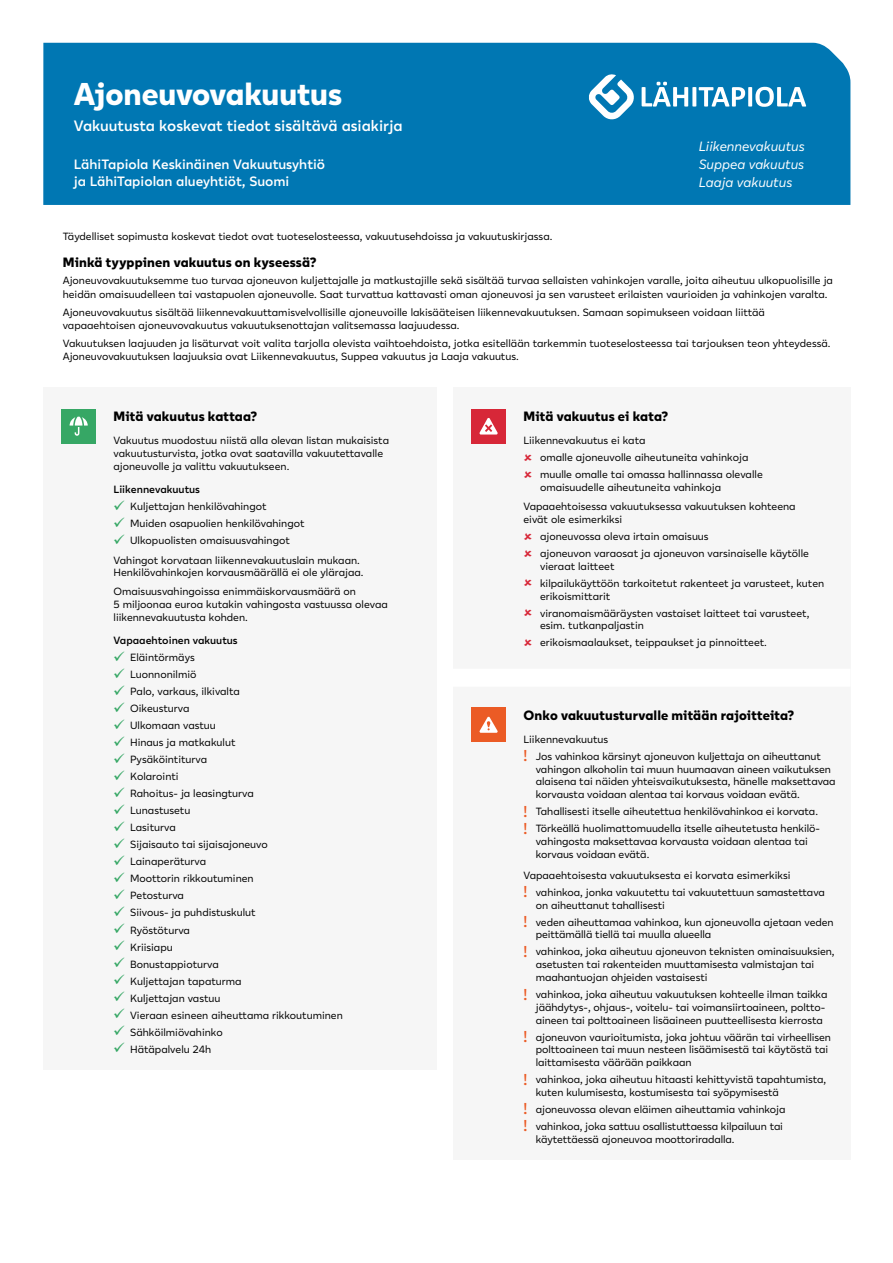
<style>
.page{position:relative;width:893px;height:1263px;background:#fff}
.page>*{position:absolute;margin:0;border:0;box-sizing:border-box;transform-origin:0 0}
.Vakuutus_otsikko2{font:800 31.5px "Lahi Tapiola Sans";color:#fff}
.Vakuutus_tiedot2{font:600 15px "Lahi Tapiola Sans";color:#fff}
.Alaotsikko{font:800 13.5px "Lahi Tapiola Sans";letter-spacing:.01em;color:#000}
.Vakuutusyhtiot2{font:600 13.5px/16.5px "Lahi Tapiola Sans";color:#fff}
.Laajuus{font:italic 13.5px "Lahi Tapiola Sans";color:#fff}
.Alku_Alaotsikko{font:800 13.5px "Lahi Tapiola Sans";letter-spacing:.015em;color:#000}
.Alku_Leipis{font:10.5px/12.8px "Lahi Tapiola Sans";color:#000}
.Leipäteksti_vihreä_v{font:10.5px/12.8px "Lahi Tapiola Sans";color:#000}
.Leipäteksti_ruksilla{font:10.5px/12.8px "Lahi Tapiola Sans";color:#000}
.Leipäteksti_huutomer{font:10.5px "Lahi Tapiola Sans";color:#000}
.Kappaleiden_otsikko{font:600 10.5px "Lahi Tapiola Sans";color:#000}
.s1{color:#36a765}
.s2{font-weight:600;font-size:15px;color:#eb5b25}
</style>
<div class="page">
<div style="left:43px;top:43px;width:807px;height:162px;background:#0077b3"></div>
<svg style="left:642px;top:82px;width:164px;height:25px"></svg>
<svg style="left:588px;top:74px;width:47px;height:47px"></svg>
<div style="left:43px;top:387px;width:393px;height:682px;background:#f6f6f6"></div>
<div style="left:62px;top:409px;width:34px;height:34px;background:#36a765"></div>
<svg style="left:70px;top:417px;width:18px;height:19px"></svg>
<div style="left:453px;top:387px;width:397px;height:772px;background:#f6f6f6"></div>
<div style="left:453px;top:669px;width:397px;height:18px;background:#fff"></div>
<div style="left:472px;top:409px;width:34px;height:34px;background:#d72738"></div>
<svg style="left:479px;top:418px;width:19px;height:16px"></svg>
<div style="left:472px;top:708px;width:34px;height:34px;background:#eb5b25"></div>
<svg style="left:479px;top:716px;width:19px;height:17px"></svg>
<h1 class="Vakuutus_otsikko2" style="left:74px;top:68px;width:270px">Ajoneuvovakuutus</h1>
<p class="Vakuutus_tiedot2" style="left:74px;top:115px;width:330px">Vakuutusta koskevat tiedot sisältävä asiakirja</p>
<p class="Vakuutusyhtiot2" style="left:74px;top:155px;width:253px">LähiTapiola Keskinäinen Vakuutusyhtiö ja LähiTapiolan alueyhtiöt, Suomi</p>
<p class="Laajuus" style="left:699px;top:136px;width:107px">Liikennevakuutus</p>
<p class="Laajuus" style="left:699px;top:154px;width:107px">Suppea vakuutus</p>
<p class="Laajuus" style="left:699px;top:172px;width:95px">Laaja vakuutus</p>
<p class="Alku_Leipis" style="left:63px;top:229px;width:491px">Täydelliset sopimusta koskevat tiedot ovat tuoteselosteessa, vakuutusehdoissa ja vakuutuskirjassa.</p>
<h2 class="Alku_Alaotsikko" style="left:63px;top:251px;width:255px">Minkä tyyppinen vakuutus on kyseessä?</h2>
<p class="Alku_Leipis" style="left:63px;top:273px;width:772px;line-height:13.5px">Ajoneuvovakuutuksemme tuo turvaa ajoneuvon kuljettajalle ja matkustajille sekä sisältää turvaa sellaisten vahinkojen varalle, joita aiheutuu ulkopuolisille ja heidän omaisuudelleen tai vastapuolen ajoneuvolle. Saat turvattua kattavasti oman ajoneuvosi ja sen varusteet erilaisten vaurioiden ja vahinkojen varalta.</p>
<p class="Alku_Leipis" style="left:63px;top:305px;width:704px;line-height:13.5px">Ajoneuvovakuutus sisältää liikennevakuuttamisvelvollisille ajoneuvoille lakisääteisen liikennevakuutuksen. Samaan sopimukseen voidaan liittää vapaaehtoisen ajoneuvovakuutus vakuutuksenottajan valitsemassa laajuudessa.</p>
<p class="Alku_Leipis" style="left:63px;top:336px;width:769px;line-height:13.5px">Vakuutuksen laajuuden ja lisäturvat voit valita tarjolla olevista vaihtoehdoista, jotka esitellään tarkemmin tuoteselosteessa tai tarjouksen teon yhteydessä.<br>Ajoneuvovakuutuksen laajuuksia ovat Liikennevakuutus, Suppea vakuutus ja Laaja vakuutus.</p>
<h2 class="Alaotsikko" style="left:113px;top:405px;width:145px">Mitä vakuutus kattaa?</h2>
<p class="Leipäteksti_vihreä_v" style="left:114px;top:434px;width:277px">Vakuutus muodostuu niistä alla olevan listan mukaisista vakuutusturvista, jotka ovat saatavilla vakuutettavalle ajoneuvolle ja valittu vakuutukseen.</p>
<h3 class="Kappaleiden_otsikko" style="left:114px;top:482px;width:88px">Liikennevakuutus</h3>
<p class="Alku_Leipis" style="left:113px;top:500px;width:155px"><span class="s1">✓</span> Kuljettajan henkilövahingot</p>
<p class="Alku_Leipis" style="left:113px;top:517px;width:193px"><span class="s1">✓</span> Muiden osapuolien henkilövahingot</p>
<p class="Alku_Leipis" style="left:113px;top:534px;width:178px"><span class="s1">✓</span> Ulkopuolisten omaisuusvahingot</p>
<p class="Leipäteksti_vihreä_v" style="left:114px;top:553px;width:252px">Vahingot korvataan liikennevakuutuslain mukaan.<br>Henkilövahinkojen korvausmäärällä ei ole ylärajaa.</p>
<p class="Leipäteksti_vihreä_v" style="left:114px;top:585px;width:276px">Omaisuusvahingoissa enimmäiskorvausmäärä on<br>5 miljoonaa euroa kutakin vahingosta vastuussa olevaa liikennevakuutusta kohden.</p>
<h3 class="Kappaleiden_otsikko" style="left:114px;top:633px;width:126px">Vapaaehtoinen vakuutus</h3>
<p class="Alku_Leipis" style="left:113px;top:651px;width:83px"><span class="s1">✓</span> Eläintörmäys</p>
<p class="Alku_Leipis" style="left:113px;top:668px;width:85px"><span class="s1">✓</span> Luonnonilmiö</p>
<p class="Alku_Leipis" style="left:113px;top:685px;width:128px"><span class="s1">✓</span> Palo, varkaus, ilkivalta</p>
<p class="Alku_Leipis" style="left:113px;top:702px;width:78px"><span class="s1">✓</span> Oikeusturva</p>
<p class="Alku_Leipis" style="left:113px;top:719px;width:104px"><span class="s1">✓</span> Ulkomaan vastuu</p>
<p class="Alku_Leipis" style="left:113px;top:736px;width:124px"><span class="s1">✓</span> Hinaus ja matkakulut</p>
<p class="Alku_Leipis" style="left:113px;top:753px;width:96px"><span class="s1">✓</span> Pysäköintiturva</p>
<p class="Alku_Leipis" style="left:113px;top:770px;width:67px"><span class="s1">✓</span> Kolarointi</p>
<p class="Alku_Leipis" style="left:113px;top:787px;width:142px"><span class="s1">✓</span> Rahoitus- ja leasingturva</p>
<p class="Alku_Leipis" style="left:113px;top:804px;width:79px"><span class="s1">✓</span> Lunastusetu</p>
<p class="Alku_Leipis" style="left:113px;top:821px;width:64px"><span class="s1">✓</span> Lasiturva</p>
<p class="Alku_Leipis" style="left:113px;top:838px;width:156px"><span class="s1">✓</span> Sijaisauto tai sijaisajoneuvo</p>
<p class="Alku_Leipis" style="left:113px;top:855px;width:95px"><span class="s1">✓</span> Lainaperäturva</p>
<p class="Alku_Leipis" style="left:113px;top:872px;width:142px"><span class="s1">✓</span> Moottorin rikkoutuminen</p>
<p class="Alku_Leipis" style="left:113px;top:889px;width:72px"><span class="s1">✓</span> Petosturva</p>
<p class="Alku_Leipis" style="left:113px;top:906px;width:144px"><span class="s1">✓</span> Siivous- ja puhdistuskulut</p>
<p class="Alku_Leipis" style="left:113px;top:923px;width:78px"><span class="s1">✓</span> Ryöstöturva</p>
<p class="Alku_Leipis" style="left:113px;top:940px;width:61px"><span class="s1">✓</span> Kriisiapu</p>
<p class="Alku_Leipis" style="left:113px;top:957px;width:107px"><span class="s1">✓</span> Bonustappioturva</p>
<p class="Alku_Leipis" style="left:113px;top:974px;width:130px"><span class="s1">✓</span> Kuljettajan tapaturma</p>
<p class="Alku_Leipis" style="left:113px;top:991px;width:109px"><span class="s1">✓</span> Kuljettajan vastuu</p>
<p class="Alku_Leipis" style="left:113px;top:1008px;width:231px"><span class="s1">✓</span> Vieraan esineen aiheuttama rikkoutuminen</p>
<p class="Alku_Leipis" style="left:113px;top:1025px;width:111px"><span class="s1">✓</span> Sähköilmiövahinko</p>
<p class="Alku_Leipis" style="left:113px;top:1042px;width:100px"><span class="s1">✓</span> Hätäpalvelu 24h</p>
<h2 class="Alaotsikko" style="left:523px;top:405px;width:146px">Mitä vakuutus ei kata?</h2>
<p class="Leipäteksti_ruksilla" style="left:523px;top:434px;width:124px">Liikennevakuutus ei kata</p>
<p class="Alku_Leipis" style="left:540px;top:451px;width:210px">omalle ajoneuvolle aiheutuneita vahinkoja</p>
<p class="Alku_Leipis" style="left:540px;top:468px;width:224px">muulle omalle tai omassa hallinnassa olevalle omaisuudelle aiheutuneita vahinkoja</p>
<p class="Leipäteksti_ruksilla" style="left:523px;top:500px;width:274px">Vapaaehtoisessa vakuutuksessa vakuutuksen kohteena eivät ole esimerkiksi</p>
<p class="Alku_Leipis" style="left:540px;top:529px;width:170px">ajoneuvossa oleva irtain omaisuus</p>
<p class="Alku_Leipis" style="left:540px;top:546px;width:271px">ajoneuvon varaosat ja ajoneuvon varsinaiselle käytölle vieraat laitteet</p>
<p class="Alku_Leipis" style="left:540px;top:576px;width:286px">kilpailukäyttöön tarkoitetut rakenteet ja varusteet, kuten erikoismittarit</p>
<p class="Alku_Leipis" style="left:540px;top:606px;width:271px">viranomaismääräysten vastaiset laitteet tai varusteet, esim. tutkanpaljastin</p>
<p class="Alku_Leipis" style="left:540px;top:636px;width:228px">erikoismaalaukset, teippaukset ja pinnoitteet.</p>
<h2 class="Alaotsikko" style="left:523px;top:704px;width:272px">Onko vakuutusturvalle mitään rajoitteita?</h2>
<p class="Leipäteksti_huutomer" style="left:523px;top:731px;width:86px">Liikennevakuutus</p>
<p class="Alku_Leipis" style="left:536px;top:749px;width:301px;text-indent:-13px"><span class="s2">!</span> Jos vahinkoa kärsinyt ajoneuvon kuljettaja on aiheuttanut vahingon alkoholin tai muun huumaavan aineen vaikutuksen alaisena tai näiden yhteisvaikutuksesta, hänelle maksettavaa korvausta voidaan alentaa tai korvaus voidaan evätä.</p>
<p class="Alku_Leipis" style="left:523px;top:804px;width:296px"><span class="s2">!</span> Tahallisesti itselle aiheutettua henkilövahinkoa ei korvata.</p>
<p class="Alku_Leipis" style="left:536px;top:821px;width:286px;text-indent:-13px"><span class="s2">!</span> Törkeällä huolimattomuudella itselle aiheutetusta henkilö&shy;vahingosta maksettavaa korvausta voidaan alentaa tai korvaus voidaan evätä.</p>
<p class="Leipäteksti_huutomer" style="left:523px;top:867px;width:268px">Vapaaehtoisesta vakuutuksesta ei korvata esimerkiksi</p>
<p class="Alku_Leipis" style="left:536px;top:885px;width:291px;text-indent:-13px"><span class="s2">!</span> vahinkoa, jonka vakuutettu tai vakuutettuun samastettava on aiheuttanut tahallisesti</p>
<p class="Alku_Leipis" style="left:536px;top:915px;width:299px;text-indent:-13px"><span class="s2">!</span> veden aiheuttamaa vahinkoa, kun ajoneuvolla ajetaan veden peittämällä tiellä tai muulla alueella</p>
<p class="Alku_Leipis" style="left:536px;top:945px;width:300px;text-indent:-13px"><span class="s2">!</span> vahinkoa, joka aiheutuu ajoneuvon teknisten ominaisuuksien, asetusten tai rakenteiden muuttamisesta valmistajan tai maahantuojan ohjeiden vastaisesti</p>
<p class="Alku_Leipis" style="left:536px;top:987px;width:293px;text-indent:-13px"><span class="s2">!</span> vahinkoa, joka aiheutuu vakuutuksen kohteelle ilman taikka jäähdytys-, ohjaus-, voitelu- tai voimansiirtoaineen, poltto&shy;aineen tai polttoaineen lisäaineen puutteellisesta kierrosta</p>
<p class="Alku_Leipis" style="left:536px;top:1030px;width:297px;text-indent:-13px"><span class="s2">!</span> ajoneuvon vaurioitumista, joka johtuu väärän tai virheellisen polttoaineen tai muun nesteen lisäämisestä tai käytöstä tai laittamisesta väärään paikkaan</p>
<p class="Alku_Leipis" style="left:536px;top:1072px;width:292px;text-indent:-13px"><span class="s2">!</span> vahinkoa, joka aiheutuu hitaasti kehittyvistä tapahtumista, kuten kulumisesta, kostumisesta tai syöpymisestä</p>
<p class="Alku_Leipis" style="left:523px;top:1102px;width:264px"><span class="s2">!</span> ajoneuvossa olevan eläimen aiheuttamia vahinkoja</p>
<p class="Alku_Leipis" style="left:536px;top:1119px;width:249px;text-indent:-13px"><span class="s2">!</span> vahinkoa, joka sattuu osallistuttaessa kilpailuun tai käytettäessä ajoneuvoa moottoriradalla.</p>
</div>
